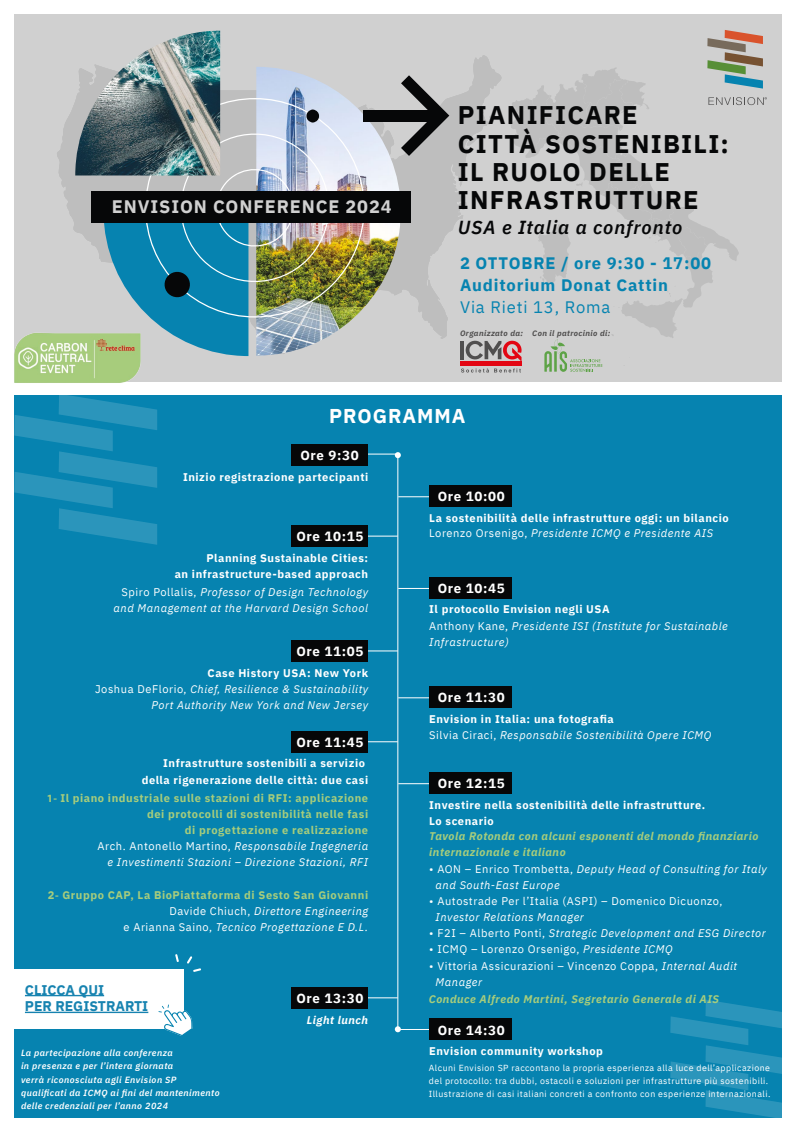
<style>
.page{position:relative;width:794px;height:1134px;background:#fff}
.page>*{position:absolute;margin:0;border:0;box-sizing:border-box;transform-origin:0 0}
.t1{font:700 25.48px/28.2px "IBM Plex Sans";letter-spacing:.05em;color:#060708}
.t2{font:700 19.96px "IBM Plex Sans";letter-spacing:.05em;color:#fff}
.t3{font:italic 600 18.84px "IBM Plex Sans";letter-spacing:.05em;color:#060708}
.t4{font:700 18.08px "IBM Plex Sans";letter-spacing:.05em;color:#d0d0d0}
.t5{font:700 16.6px/22.1px "IBM Plex Sans";letter-spacing:.05em;color:#0683b0}
.t6{font:16.6px "IBM Plex Sans";letter-spacing:.05em;color:#0683b0}
.t7{font:700 14px/16.8px "IBM Plex Sans";color:#1783b0}
.t8{font:700 13.32px "IBM Plex Sans";letter-spacing:.05em;color:#fff}
.t9{font:italic 11.12px/16.2px "IBM Plex Sans";letter-spacing:.05em;color:#fff;text-align:right}
.t10{font:700 11.12px/16.2px "IBM Plex Sans";letter-spacing:.05em;color:#fff}
.t11{font:700 11.12px/16.2px "IBM Plex Sans";letter-spacing:.05em;color:#a7cd7c;text-align:right}
.t12{font:11.12px/16.2px "IBM Plex Sans";letter-spacing:.05em;color:#fff}
.t13{font:italic 700 11.12px/16.2px "IBM Plex Sans";letter-spacing:.05em;color:#a7cd7c}
.t14{font:italic 700 11.12px "IBM Plex Sans";letter-spacing:.05em;color:#fff}
.t15{font:italic 600 9px/13.1px "IBM Plex Sans";letter-spacing:.05em;color:#fff}
.t16{font:8.8px/12.8px "IBM Plex Sans";letter-spacing:.05em;color:#fff}
.t17{font:italic 700 7.92px "IBM Plex Sans";letter-spacing:.05em;color:#504f4f}
.s1{font-style:normal}
.s2{font-weight:700;font-style:normal}
.s3{font-family:"Myriad Pro"}
.s4{font-weight:400;color:#fff}
.s5{font-weight:400;font-style:italic;color:#fff}
.s6{font-weight:400}
.s7{font-weight:400;font-style:italic}
.s8{font-style:italic}
</style>
<div class="page">
<div style="left:14px;top:395px;width:767px;height:723px;background:#0683b0"></div>
<div style="left:10px;top:969px;width:174px;height:59px;background:#fff"></div>
<div style="left:14px;top:15px;width:767px;height:367px;background:#d0d0d0"></div>
<hr style="left:350px;top:454px;width:48px;height:1px;background:#fff">
<svg style="left:670px;top:1000px;width:112px;height:118px"></svg>
<svg style="left:14px;top:395px;width:143px;height:150px"></svg>
<hr style="left:397px;top:455px;width:1px;height:574px;background:#fff">
<svg style="left:395px;top:452px;width:6px;height:6px"></svg>
<svg style="left:395px;top:1026px;width:6px;height:6px"></svg>
<hr style="left:398px;top:496px;width:47px;height:1px;background:#fff">
<div style="left:291px;top:444px;width:77px;height:22px;background:#060708"></div>
<hr style="left:352px;top:536px;width:46px;height:1px;background:#fff">
<div style="left:291px;top:525px;width:77px;height:22px;background:#060708"></div>
<div style="left:429px;top:485px;width:82px;height:22px;background:#060708"></div>
<hr style="left:398px;top:588px;width:47px;height:1px;background:#fff">
<div style="left:429px;top:577px;width:82px;height:22px;background:#060708"></div>
<hr style="left:352px;top:650px;width:46px;height:1px;background:#fff">
<div style="left:291px;top:640px;width:77px;height:22px;background:#060708"></div>
<hr style="left:352px;top:997px;width:46px;height:1px;background:#fff">
<div style="left:291px;top:987px;width:77px;height:22px;background:#060708"></div>
<hr style="left:352px;top:741px;width:46px;height:1px;background:#fff">
<div style="left:291px;top:731px;width:77px;height:22px;background:#060708"></div>
<hr style="left:398px;top:697px;width:47px;height:1px;background:#fff">
<div style="left:429px;top:686px;width:82px;height:22px;background:#060708"></div>
<hr style="left:398px;top:1029px;width:47px;height:1px;background:#fff">
<div style="left:429px;top:1018px;width:82px;height:22px;background:#060708"></div>
<hr style="left:398px;top:783px;width:47px;height:1px;background:#fff">
<div style="left:429px;top:772px;width:82px;height:22px;background:#060708"></div>
<svg style="left:57px;top:30px;width:710px;height:343px"></svg>
<svg style="left:158px;top:1004px;width:35px;height:32px"></svg>
<svg style="left:187px;top:956px;width:14px;height:16px"></svg>
<svg style="left:175px;top:954px;width:4px;height:8px"></svg>
<img style="left:14px;top:322px;width:128px;height:61px">
<hr style="left:25px;top:995px;width:79px;height:1px;background:#1783b0">
<hr style="left:25px;top:1012px;width:123px;height:1px;background:#1783b0">
<h3 class="t4" style="left:112px;top:192px;width:281px">ENVISION CONFERENCE 2024</h3>
<h1 class="t1" style="left:458px;top:99px;width:272px">PIANIFICARE<br>CITTÀ SOSTENIBILI:<br>IL RUOLO DELLE<br>INFRASTRUTTURE</h1>
<h3 class="t3" style="left:458px;top:213px;width:226px">USA e Italia a confronto</h3>
<h3 class="t5" style="left:460px;top:251px;width:252px">2 OTTOBRE / ore 9:30 - 17:00<br>Auditorium Donat Cattin</h3>
<h3 class="t6" style="left:460px;top:295px;width:152px">Via Rieti 13, Roma</h3>
<p class="t17" style="left:460px;top:327px;width:152px">Organizzato da: Con il patrocinio di:</p>
<h2 class="t2" style="left:329px;top:400px;width:138px">PROGRAMMA</h2>
<p class="t8" style="left:300px;top:445px;width:60px">Ore 9:30</p>
<p class="t10" style="left:183px;top:468px;width:187px">Inizio registrazione partecipanti</p>
<p class="t8" style="left:296px;top:526px;width:69px">Ore 10:15</p>
<p class="t10" style="left:175px;top:549px;width:195px;text-align:right">Planning Sustainable Cities:<br>an infrastructure-based approach</p>
<p class="t9" style="left:114px;top:583px;width:256px"><span class="s1">Spiro Pollalis,</span> Professor of Design Technology and Management at the Harvard Design School</p>
<p class="t8" style="left:296px;top:641px;width:69px">Ore 11:05</p>
<p class="t9" style="left:95px;top:664px;width:275px;line-height:16px"><span class="s2">Case History USA: New York<br></span><span class="s1">Joshua DeFlorio,</span> Chief, Resilience &amp; Sustainability<br>Port Authority New York and New Jersey</p>
<p class="t8" style="left:296px;top:732px;width:69px">Ore 11:45</p>
<p class="t10" style="left:142px;top:754px;width:228px;text-align:right">Infrastrutture sostenibili a servizio della rigenerazione delle città: due casi</p>
<p class="t11" style="left:47px;top:789px;width:323px"><span class="s3">1-</span> Il piano industriale sulle stazioni di RFI: applicazione dei protocolli di sostenibilità nelle fasi<br>di progettazione e realizzazione<br><span class="s4">Arch. Antonello Martino,</span> <span class="s5">Responsabile Ingegneria<br>e Investimenti Stazioni – Direzione Stazioni, RFI</span></p>
<p class="t11" style="left:48px;top:886px;width:322px">2<span class="s3">-</span> Gruppo CAP, La BioPiattaforma di Sesto San Giovanni<br><span class="s4">Davide Chiuch,</span> <span class="s5">Direttore Engineering<br></span><span class="s4">e Arianna Saino,</span> <span class="s5">Tecnico Progettazione E D.L.</span></p>
<p class="t7" style="left:25px;top:980px;width:125px">CLICCA QUI<br>PER REGISTRARTI</p>
<p class="t15" style="left:21px;top:1046px;width:200px">La partecipazione alla conferenza<br>in presenza e per l’intera giornata<br>verrà riconosciuta agli Envision SP qualificati da ICMQ ai fini del mantenimento delle credenziali per l’anno 2024</p>
<p class="t8" style="left:296px;top:988px;width:69px">Ore 13:30</p>
<p class="t14" style="left:307px;top:1011px;width:63px">Light lunch</p>
<p class="t8" style="left:438px;top:486px;width:69px">Ore 10:00</p>
<p class="t10" style="left:429px;top:509px;width:301px;line-height:15px">La sostenibilità delle infrastrutture oggi: un bilancio<br><span class="s6">Lorenzo Orsenigo,</span> <span class="s7">Presidente ICMQ e Presidente AIS</span></p>
<p class="t8" style="left:438px;top:578px;width:69px">Ore 10:45</p>
<p class="t10" style="left:429px;top:600px;width:182px">Il protocollo Envision negli USA</p>
<p class="t9" style="left:429px;top:617px;width:300px;text-align:left"><span class="s1">Anthony Kane,</span> Presidente ISI (Institute for Sustainable<br>Infrastructure)</p>
<p class="t8" style="left:438px;top:687px;width:69px">Ore 11:30</p>
<p class="t9" style="left:429px;top:726px;width:284px"><span class="s1">Silvia Ciraci,</span> Responsabile Sostenibilità Opere ICMQ</p>
<p class="t10" style="left:429px;top:710px;width:186px">Envision in Italia: una fotografia</p>
<p class="t8" style="left:438px;top:773px;width:69px">Ore 12:15</p>
<p class="t10" style="left:429px;top:796px;width:277px">Investire nella sostenibilità delle infrastrutture.<br>Lo scenario</p>
<p class="t13" style="left:429px;top:827px;width:331px">Tavola Rotonda con alcuni esponenti del mondo finanziario internazionale e italiano</p>
<p class="t9" style="left:435px;top:859px;width:333px;text-align:left;text-indent:-6px"><span class="s1">• AON – Enrico Trombetta,</span> Deputy Head of Consulting for Italy and South-East Europe</p>
<p class="t12" style="left:429px;top:892px;width:295px">• Autostrade Per l’Italia (ASPI) – Domenico Dicuonzo,</p>
<p class="t9" style="left:435px;top:908px;width:150px">Investor Relations Manager</p>
<p class="t9" style="left:429px;top:924px;width:338px"><span class="s1">• F2I – Alberto Ponti,</span> Strategic Development and ESG Director</p>
<p class="t12" style="left:429px;top:940px;width:245px">• ICMQ – Lorenzo Orsenigo, <span class="s8">Presidente ICMQ</span></p>
<p class="t12" style="left:435px;top:957px;width:303px;text-indent:-6px">• Vittoria Assicurazioni – Vincenzo Coppa, <span class="s8">Internal Audit<br>Manager</span></p>
<p class="t13" style="left:429px;top:989px;width:292px">Conduce Alfredo Martini, Segretario Generale di AIS</p>
<p class="t8" style="left:438px;top:1019px;width:69px">Ore 14:30</p>
<p class="t10" style="left:429px;top:1042px;width:175px">Envision community workshop</p>
<p class="t16" style="left:429px;top:1061px;width:343px">Alcuni Envision SP raccontano la propria esperienza alla luce dell’applicazione del protocollo: tra dubbi, ostacoli e soluzioni per infrastrutture più sostenibili.<br>Illustrazione di casi italiani concreti a confronto con esperienze internazionali.</p>
</div>
